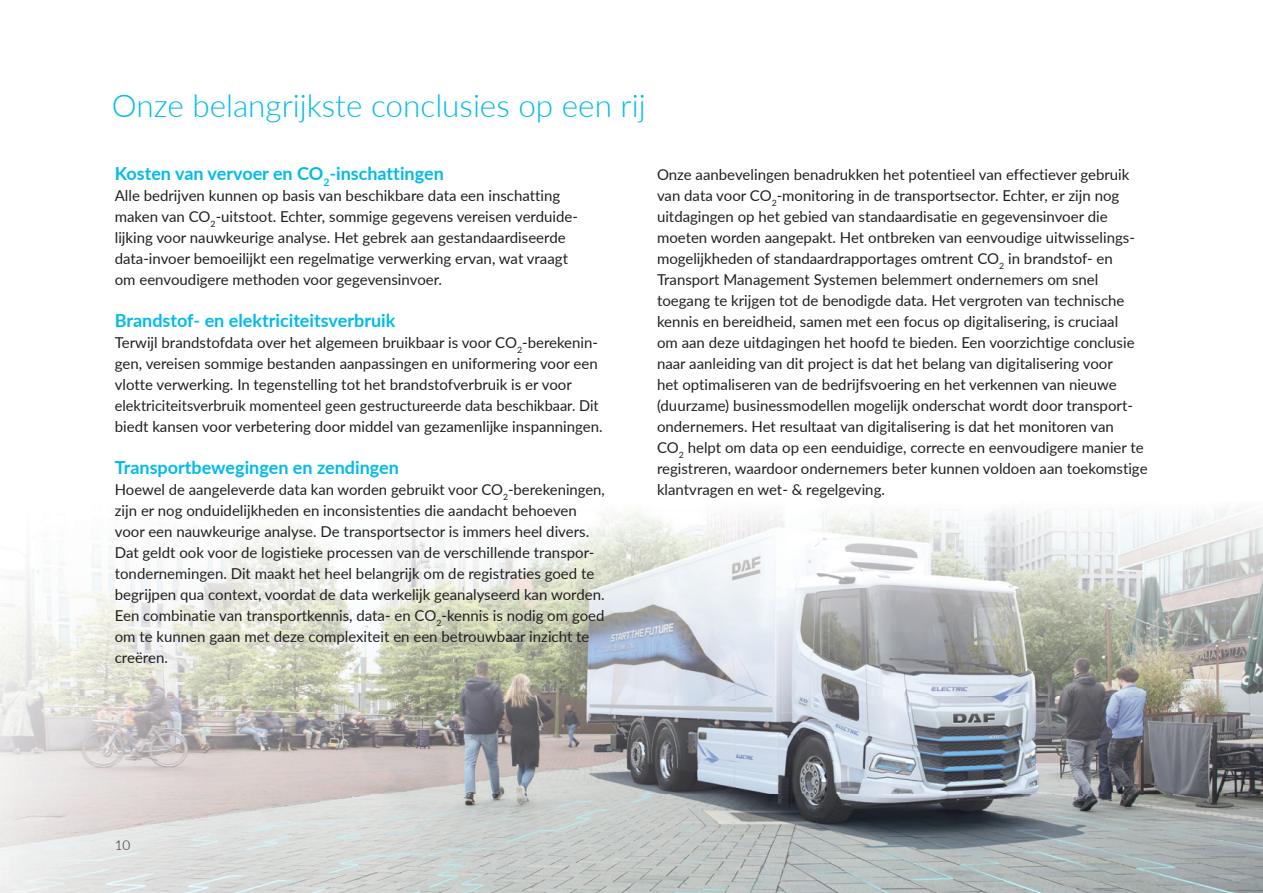
<style>
.page{position:relative;width:1263px;height:893px;background:#fff}
.page>*{position:absolute;margin:0;border:0;box-sizing:border-box;transform-origin:0 0}
.t1{font:300 31.5px "Lato";color:#00bbe8}
.t2{font:700 18px "Lato";color:#00bbe8}
.t3{font:15px/21px "Lato";color:#231f20}
.t4{font:300 13.5px "Lato";color:#231f20}
</style>
<div class="page">
<img style="left:0;top:509px;width:1263px;height:384px">
<h1 class="t1" style="left:112px;top:84px;width:535px">Onze belangrijkste conclusies op een rij</h1>
<p class="t2" style="left:115px;top:160px;width:330px">Kosten van vervoer en CO<sub>2</sub>-inschattingen</p>
<p class="t3" style="left:115px;top:184px;width:465px">Alle bedrijven kunnen op basis van beschikbare data een inschatting maken van CO<sub>2</sub>-uitstoot. Echter, sommige gegevens vereisen verduide&shy;lijking voor nauwkeurige analyse. Het gebrek aan gestandaardiseerde data-invoer bemoeilijkt een regelmatige verwerking ervan, wat vraagt om eenvoudigere methoden voor gegevensinvoer.</p>
<p class="t2" style="left:115px;top:307px;width:282px">Brandstof- en elektriciteitsverbruik</p>
<p class="t3" style="left:115px;top:331px;width:489px">Terwijl brandstofdata over het algemeen bruikbaar is voor CO<sub>2</sub>-berekenin&shy;gen, vereisen sommige bestanden aanpassingen en uniformering voor een vlotte verwerking. In tegenstelling tot het brandstofverbruik is er voor elektriciteitsverbruik momenteel geen gestructureerde data beschikbaar. Dit biedt kansen voor verbetering door middel van gezamenlijke inspanningen.</p>
<p class="t2" style="left:115px;top:454px;width:286px">Transportbewegingen en zendingen</p>
<p class="t3" style="left:115px;top:478px;width:492px">Hoewel de aangeleverde data kan worden gebruikt voor CO<sub>2</sub>-berekeningen, zijn er nog onduidelijkheden en inconsistenties die aandacht behoeven voor een nauwkeurige analyse. De transportsector is immers heel divers.<br>Dat geldt ook voor de logistieke processen van de verschillende transpor&shy;tondernemingen. Dit maakt het heel belangrijk om de registraties goed te begrijpen qua context, voordat de data werkelijk geanalyseerd kan worden.<br>Een combinatie van transportkennis, data- en CO<sub>2</sub>-kennis is nodig om goed om te kunnen gaan met deze complexiteit en een betrouwbaar inzicht te creëren.</p>
<p class="t3" style="left:657px;top:163px;width:492px">Onze aanbevelingen benadrukken het potentieel van effectiever gebruik van data voor CO<sub>2</sub>-monitoring in de transportsector. Echter, er zijn nog uitdagingen op het gebied van standaardisatie en gegevensinvoer die moeten worden aangepakt. Het ontbreken van eenvoudige uitwisselings&shy;mogelijkheden of standaardrapportages omtrent CO<sub>2</sub> in brandstof- en Transport Management Systemen belemmert ondernemers om snel toegang te krijgen tot de benodigde data. Het vergroten van technische kennis en bereidheid, samen met een focus op digitalisering, is cruciaal<br>om aan deze uitdagingen het hoofd te bieden. Een voorzichtige conclusie naar aanleiding van dit project is dat het belang van digitalisering voor<br>het optimaliseren van de bedrijfsvoering en het verkennen van nieuwe (duurzame) businessmodellen mogelijk onderschat wordt door transport&shy;ondernemers. Het resultaat van digitalisering is dat het monitoren van<br>CO<sub>2</sub> helpt om data op een eenduidige, correcte en eenvoudigere manier te registreren, waardoor ondernemers beter kunnen voldoen aan toekomstige klantvragen en wet- &amp; regelgeving.</p>
<p class="t4" style="left:115px;top:836px;width:17px">10</p>
</div>
